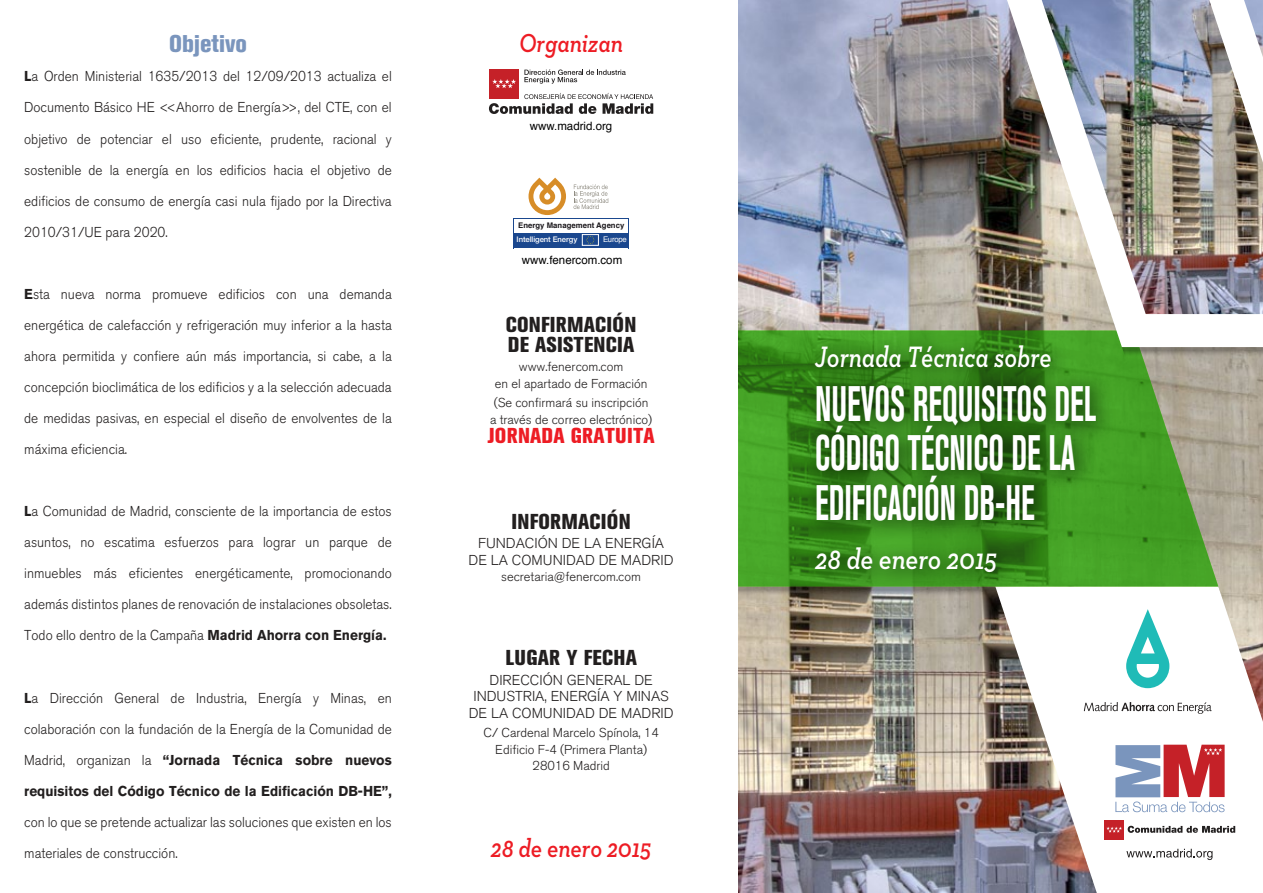
<style>
.page{position:relative;width:1263px;height:893px;background:#fff}
.page>*{position:absolute;margin:0;border:0;box-sizing:border-box;transform-origin:0 0}
.t1{font:49.35px/49.5px "Akzidenz Grotesk BQ Bd Cnd Alt";color:#fff;scale:.66 1}
.t2{font:italic 600 30px "Neutraface Slab Text";color:#fff;scale:.81 1}
.t3{font:italic 600 30px "Neutraface Slab Text";color:#fff;scale:.85 1}
.t4{font:italic 600 26.4px "Neutraface Slab Text";color:#ed1c24;scale:.85 1}
.t5{font:800 condensed 24px "Akzidenz Grotesk BQ";color:#7a95bd}
.t6{font:800 condensed 21.3px/20px "Akzidenz Grotesk BQ";letter-spacing:.01em;color:#221f1f}
.t7{font:800 condensed 21.3px "Akzidenz Grotesk BQ";letter-spacing:.01em;color:#ed1c24}
.t8{font:300 14.25px/31px "Akzidenz Grotesk BQ";color:#221f1f;text-align:justify;scale:.95 1}
.t9{font:14.25px/16.5px "Akzidenz Grotesk BQ Light SC";color:#221f1f;text-align:center}
.t10{font:300 12.9px/16.5px "Akzidenz Grotesk BQ";color:#221f1f;text-align:center}
.t11{font:11.55px "Helvetica";color:#000}
.t12{font:700 7.8px/14.2px "Helvetica";letter-spacing:.005em;color:#1a171b}
.t13{font:7.8px "Helvetica";letter-spacing:-.03em;color:#fff}
.s1{font-weight:700}
.s2{font-family:"Helvetica Neue LT Std";font-weight:500;color:#fff}
</style>
<div class="page">
<svg style="left:489px;top:69px;width:164px;height:45px"></svg>
<svg style="left:528px;top:178px;width:38px;height:37px"></svg>
<svg style="left:573px;top:184px;width:35px;height:25px"></svg>
<div style="left:514px;top:233px;width:115px;height:15px;background:#1a478e"></div>
<hr style="left:514px;top:218px;width:1px;height:30px;background:#1a478e">
<hr style="left:628px;top:218px;width:1px;height:30px;background:#1a478e">
<hr style="left:514px;top:218px;width:115px;height:1px;background:#1a478e">
<div style="left:582px;top:234px;width:17px;height:11px;background:#1a478e;border:1px solid #fff"></div>
<svg style="left:586px;top:236px;width:8px;height:8px"></svg>
<img style="left:738px;top:0;width:525px;height:893px">
<svg style="left:738px;top:586px;width:55px;height:16px"></svg>
<img style="left:995px;top:586px;width:268px;height:307px">
<svg style="left:1126px;top:849px;width:86px;height:11px"></svg>
<svg style="left:1115px;top:745px;width:109px;height:67px"></svg>
<div style="left:1104px;top:820px;width:20px;height:19px;background:#c52128"></div>
<svg style="left:1106px;top:827px;width:16px;height:6px"></svg>
<svg style="left:1128px;top:826px;width:107px;height:7px"></svg>
<svg style="left:1126px;top:609px;width:43px;height:79px"></svg>
<svg style="left:1084px;top:702px;width:128px;height:12px"></svg>
<svg style="left:738px;top:331px;width:480px;height:255px;background:#5b9f3f"></svg>
<img style="left:975px;top:0;width:288px;height:364px">
<img style="left:793px;top:320px;width:335px;height:318px">
<p class="t5" style="left:169px;top:30px;width:79px">Objetivo</p>
<p class="t8" style="left:24px;top:61px;width:388px"><span class="s1">L</span>a Orden Ministerial 1635/2013 del 12/09/2013 actualiza el Documento Básico HE &lt;&lt;Ahorro de Energía&gt;&gt;, del CTE, con el objetivo de potenciar el uso eficiente, prudente, racional y sostenible de la energía en los edificios hacia el objetivo de edificios de consumo de energía casi nula fijado por la Directiva 2010/31/UE para 2020.</p>
<p class="t8" style="left:24px;top:279px;width:388px"><span class="s1">E</span>sta nueva norma promueve edificios con una demanda energética de calefacción y refrigeración muy inferior a la hasta ahora permitida y confiere aún más importancia, si cabe, a la concepción bioclimática de los edificios y a la selección adecuada de medidas pasivas, en especial el diseño de envolventes de la máxima eficiencia.</p>
<p class="t8" style="left:24px;top:496px;width:388px"><span class="s1">L</span>a Comunidad de Madrid, consciente de la importancia de estos asuntos, no escatima esfuerzos para lograr un parque de inmuebles más eficientes energéticamente, promocionando además distintos planes de renovación de instalaciones obsoletas.<br>Todo ello dentro de la Campaña <span class="s1">Madrid Ahorra con Energía.</span></p>
<p class="t8" style="left:24px;top:682px;width:388px"><span class="s1">L</span>a Dirección General de Industria, Energía y Minas, en colaboración con la fundación de la Energía de la Comunidad de Madrid, organizan la <span class="s1">“Jornada Técnica sobre nuevos requisitos del Código Técnico de la Edificación DB-HE”, </span>con lo que se pretende actualizar las soluciones que existen en los materiales de construcción.</p>
<p class="t4" style="left:519px;top:27px;width:124px">Organizan</p>
<p class="t11" style="left:530px;top:117px;width:84px">www.madrid.org</p>
<p class="t12" style="left:517px;top:218px;width:109px">Energy Management Agency<br><span class="s2">Intelligent Energy</span></p>
<p class="t13" style="left:603px;top:233px;width:25px">Europe</p>
<p class="t11" style="left:522px;top:251px;width:102px">www.fenercom.com</p>
<p class="t6" style="left:506px;top:315px;width:132px">CONFIRMACIÓN<br>DE ASISTENCIA</p>
<p class="t10" style="left:495px;top:359px;width:154px">www.fenercom.com<br>en el apartado de Formación</p>
<p class="t10" style="left:490px;top:395px;width:164px;text-align:left">(Se confirmará su inscripción a través de correo electrónico)</p>
<p class="t7" style="left:487px;top:424px;width:169px">JORNADA GRATUITA</p>
<p class="t6" style="left:511px;top:512px;width:121px">INFORMACIÓN</p>
<p class="t9" style="left:469px;top:535px;width:206px">FUNDACIÓN DE LA ENERGÍA<br>DE LA COMUNIDAD DE MADRID</p>
<p class="t10" style="left:501px;top:569px;width:141px">secretaria@fenercom.com</p>
<p class="t6" style="left:505px;top:648px;width:133px">LUGAR Y FECHA</p>
<p class="t9" style="left:469px;top:672px;width:206px">DIRECCIÓN GENERAL DE<br>INDUSTRIA, ENERGÍA Y MINAS<br>DE LA COMUNIDAD DE MADRID</p>
<p class="t10" style="left:483px;top:725px;width:177px">C/ Cardenal Marcelo Spínola, 14<br>Edificio F-4 (Primera Planta)<br>28016 Madrid</p>
<p class="t4" style="left:491px;top:831px;width:190px">28 de enero 2015</p>
<p class="t2" style="left:815px;top:338px;width:293px">Jornada Técnica sobre</p>
<p class="t1" style="left:815px;top:379px;width:427px">NUEVOS REQUISITOS DEL<br>CÓDIGO TÉCNICO DE LA<br>EDIFICACIÓN DB-HE</p>
<p class="t3" style="left:815px;top:540px;width:215px">28 de enero 2015</p>
</div>
